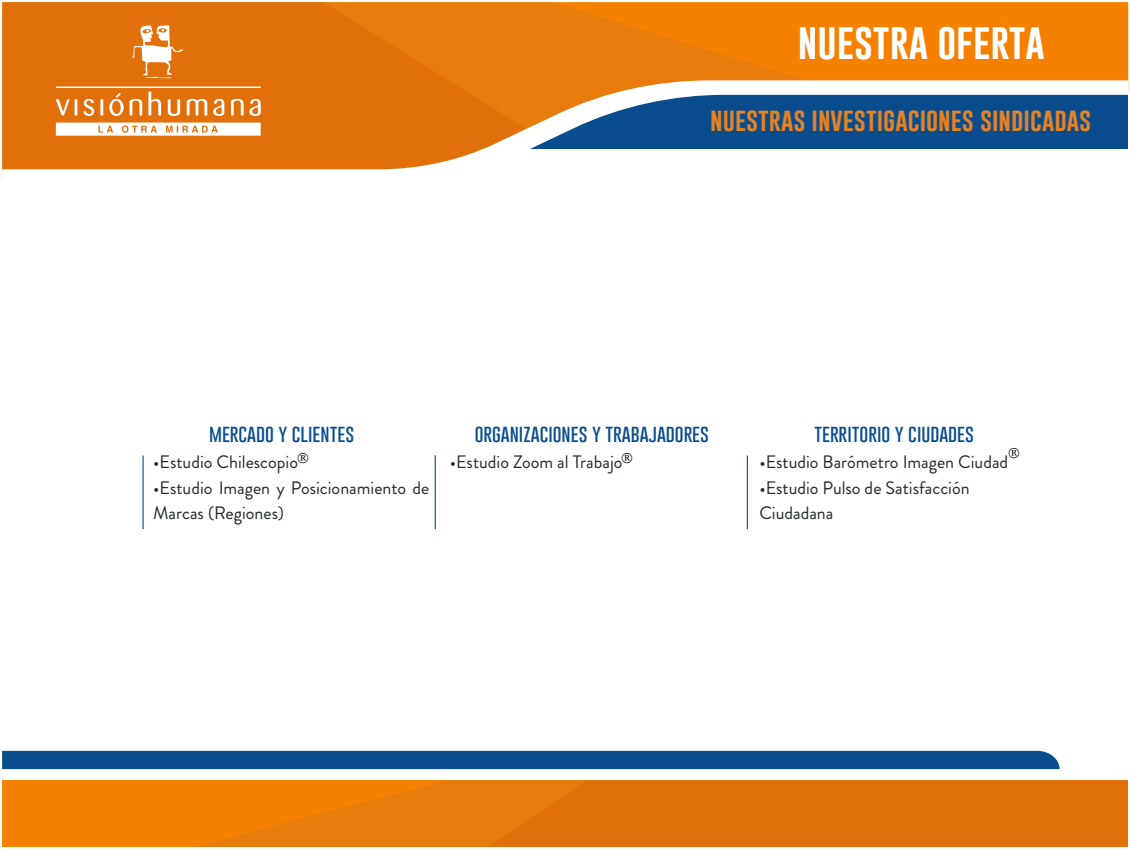
<style>
.page{position:relative;width:1130px;height:849px;background:#fff}
.page>*{position:absolute;margin:0;border:0;box-sizing:border-box;transform-origin:0 0}
.t1{font:37.5px "Gobold";color:#fff}
.t2{font:24px "Gobold";color:#e48224}
.t3{font:18px/25.5px "Brandon Grotesque";color:#24292c}
.t4{font:100 18px "Gobold";color:#0a4d8e}
</style>
<div class="page">
<div style="left:841px;top:2px;width:287px;height:78px;background:#f68000"></div>
<svg style="left:543px;top:2px;width:298px;height:78px;background:#ef7d05"></svg>
<svg style="left:2px;top:2px;width:541px;height:78px;background:#e2730a"></svg>
<svg style="left:2px;top:80px;width:1126px;height:100px"></svg>
<div style="left:2px;top:779px;width:1125px;height:67px;background:#f68000"></div>
<svg style="left:193px;top:779px;width:294px;height:67px;fill:#e77b0b"></svg>
<svg style="left:487px;top:779px;width:640px;height:67px;background:#e1730d"></svg>
<div style="left:2px;top:750px;width:1057px;height:18px;background:#0a4d8e"></div>
<hr style="left:56px;top:86px;width:205px;height:2px;background:#fff">
<svg style="left:56px;top:99px;width:21px;height:16px"></svg>
<svg style="left:83px;top:99px;width:11px;height:17px"></svg>
<hr style="left:100px;top:99px;width:3px;height:16px;background:#fff">
<svg style="left:109px;top:93px;width:15px;height:23px"></svg>
<svg style="left:130px;top:99px;width:12px;height:16px"></svg>
<svg style="left:148px;top:91px;width:13px;height:24px"></svg>
<svg style="left:168px;top:99px;width:12px;height:17px"></svg>
<svg style="left:187px;top:99px;width:20px;height:16px"></svg>
<svg style="left:213px;top:99px;width:11px;height:17px"></svg>
<svg style="left:231px;top:99px;width:12px;height:16px"></svg>
<svg style="left:249px;top:99px;width:12px;height:17px"></svg>
<svg style="left:56px;top:122px;width:205px;height:13px"></svg>
<svg style="left:132px;top:25px;width:51px;height:53px"></svg>
<hr style="left:142px;top:455px;width:2px;height:74px;background:#0a4d8e">
<hr style="left:434px;top:455px;width:2px;height:74px;background:#0a4d8e">
<hr style="left:746px;top:455px;width:1px;height:74px;background:#0a4d8e">
<h1 class="t1" style="left:797px;top:17px;width:248px">NUESTRA OFERTA</h1>
<h2 class="t2" style="left:710px;top:104px;width:382px">NUESTRAS INVESTIGACIONES SINDICADAS</h2>
<p class="t4" style="left:209px;top:422px;width:147px">MERCADO Y CLIENTES</p>
<p class="t4" style="left:475px;top:422px;width:235px">ORGANIZACIONES Y TRABAJADORES</p>
<p class="t4" style="left:814px;top:422px;width:161px">TERRITORIO Y CIUDADES</p>
<p class="t3" style="left:153px;top:449px;width:146px">•Estudio Chilescopio</p>
<p class="t3" style="left:153px;top:475px;width:278px">•Estudio Imagen y Posicionamiento de<br>Marcas (Regiones)</p>
<p class="t3" style="left:449px;top:449px;width:174px">•Estudio Zoom al Trabajo</p>
<p class="t3" style="left:759px;top:449px;width:250px">•Estudio Barómetro Imagen Ciudad</p>
<p class="t3" style="left:759px;top:475px;width:212px">•Estudio Pulso de Satisfacción<br>Ciudadana</p>
</div>
